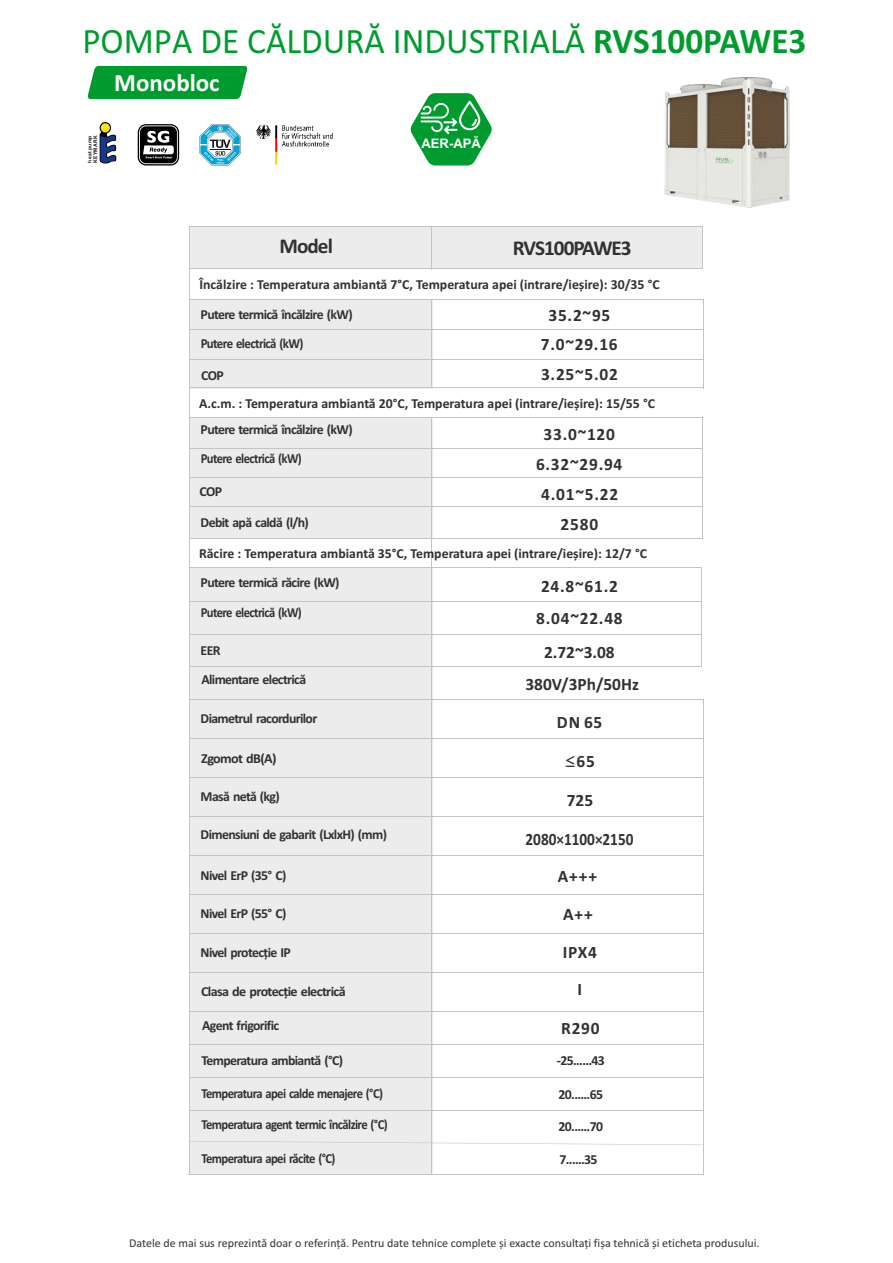
<style>
.page{position:relative;width:893px;height:1263px;background:#fff}
.page>*{position:absolute;margin:0;border:0;box-sizing:border-box;transform-origin:0 0}
.t1{font:36px "Calibri";color:#009b2f}
.t2{font:700 24.9px "Calibri";color:#fff}
.t3{font:700 21.15px "Calibri";letter-spacing:-.045em;color:#313130}
.t4{font:700 17.4px/29.4px "Calibri";letter-spacing:.045em;color:#313130;text-align:center}
.t5{font:700 17.4px "Calibri";color:#313130;scale:.88 1}
.t6{font:700 17.4px "Calibri";color:#313130}
.t7{font:700 13.8px/29.2px "Calibri";letter-spacing:-.045em;color:#313130}
.t8{font:700 13.8px "Calibri";color:#313130}
.t9{font:700 13.8px "Calibri";letter-spacing:-.045em;color:#313130;scale:.92 1}
.t10{font:700 13.05px "Arial";color:#fff}
.t11{font:12px "Calibri";color:#313130}
.t12{font:700 5.1px/5.7px "Arial";letter-spacing:.055em;color:#151616}
.s1{font-weight:700}
.s2{font-family:"Microsoft Ya Hei";font-weight:400}
</style>
<div class="page">
<div style="left:87px;top:66px;width:161px;height:33px;background:#009b2f"></div>
<svg style="left:138px;top:124px;width:41px;height:42px"></svg>
<svg style="left:139px;top:125px;width:39px;height:39px"></svg>
<svg style="left:100px;top:122px;width:16px;height:42px"></svg>
<img style="left:256px;top:124px;width:77px;height:41px">
<svg style="left:199px;top:124px;width:42px;height:42px"></svg>
<svg style="left:410px;top:93px;width:82px;height:73px"></svg>
<img style="left:664px;top:77px;width:126px;height:131px">
<div style="left:190px;top:567px;width:243px;height:607px;background:#ececec"></div>
<hr style="left:189px;top:1044px;width:515px;height:1px;background:#c4c4c5">
<hr style="left:189px;top:1011px;width:514px;height:1px;background:#c4c4c5">
<hr style="left:189px;top:1077px;width:514px;height:1px;background:#c4c4c5">
<hr style="left:189px;top:1109px;width:514px;height:1px;background:#c4c4c5">
<hr style="left:189px;top:972px;width:515px;height:1px;background:#c4c4c5">
<hr style="left:189px;top:1174px;width:514px;height:1px;background:#c4c4c5">
<svg style="left:190px;top:1141px;width:513px;height:4px"></svg>
<div style="left:189px;top:299px;width:243px;height:89px;background:#ececec"></div>
<div style="left:189px;top:226px;width:514px;height:43px;background:#ececec"></div>
<hr style="left:431px;top:299px;width:1px;height:89px;background:#c4c4c5">
<hr style="left:431px;top:227px;width:1px;height:42px;background:#c4c4c5">
<hr style="left:189px;top:299px;width:515px;height:1px;background:#c4c4c5">
<hr style="left:190px;top:359px;width:513px;height:1px;background:#c4c4c5">
<hr style="left:190px;top:329px;width:513px;height:1px;background:#c4c4c5">
<hr style="left:703px;top:300px;width:1px;height:88px;background:#c4c4c5">
<hr style="left:189px;top:268px;width:514px;height:1px;background:#c4c4c5">
<div style="left:189px;top:418px;width:243px;height:120px;background:#ececec"></div>
<hr style="left:189px;top:387px;width:514px;height:1px;background:#c4c4c5">
<hr style="left:189px;top:448px;width:514px;height:1px;background:#c4c4c5">
<hr style="left:189px;top:477px;width:513px;height:1px;background:#c4c4c5">
<hr style="left:431px;top:418px;width:1px;height:120px;background:#c4c4c5">
<hr style="left:189px;top:417px;width:513px;height:1px;background:#c4c4c5">
<hr style="left:702px;top:417px;width:1px;height:121px;background:#c4c4c5">
<hr style="left:189px;top:538px;width:513px;height:1px;background:#c4c4c5">
<hr style="left:189px;top:567px;width:513px;height:1px;background:#c4c4c5">
<hr style="left:189px;top:601px;width:513px;height:1px;background:#c4c4c5">
<hr style="left:189px;top:634px;width:513px;height:1px;background:#c4c4c5">
<hr style="left:431px;top:510px;width:1px;height:664px;background:#c4c4c5">
<hr style="left:701px;top:568px;width:1px;height:98px;background:#c4c4c5">
<hr style="left:189px;top:666px;width:513px;height:1px;background:#c4c4c5">
<hr style="left:189px;top:699px;width:515px;height:1px;background:#c4c4c5">
<hr style="left:189px;top:226px;width:1px;height:948px;background:#c4c4c5">
<hr style="left:189px;top:506px;width:513px;height:1px;background:#c4c4c5">
<hr style="left:189px;top:777px;width:514px;height:1px;background:#c4c4c5">
<hr style="left:189px;top:816px;width:515px;height:1px;background:#c4c4c5">
<hr style="left:189px;top:855px;width:514px;height:1px;background:#c4c4c5">
<hr style="left:189px;top:894px;width:515px;height:1px;background:#c4c4c5">
<hr style="left:189px;top:933px;width:515px;height:1px;background:#c4c4c5">
<hr style="left:702px;top:226px;width:1px;height:43px;background:#c4c4c5">
<hr style="left:189px;top:226px;width:514px;height:1px;background:#c4c4c5">
<hr style="left:703px;top:700px;width:1px;height:475px;background:#c4c4c5">
<hr style="left:189px;top:738px;width:515px;height:1px;background:#c4c4c5">
<h1 class="t1" style="left:82px;top:26px;width:726px">POMPA DE CĂLDURĂ INDUSTRIALĂ <span class="s1">RVS100PAWE3</span></h1>
<h2 class="t2" style="left:114px;top:72px;width:107px">Monobloc</h2>
<p class="t12" style="left:87px;top:163px;width:29px;rotate:-90deg">heat pump<br>KEYMARK</p>
<p class="t10" style="left:421px;top:139px;width:61px">AER-APĂ</p>
<h3 class="t3" style="left:280px;top:237px;width:55px">Model</h3>
<h3 class="t3" style="left:513px;top:239px;width:120px">RVS100PAWE3</h3>
<p class="t8" style="left:200px;top:279px;width:462px">Încălzire : Temperatura ambiantă 7°C, Temperatura apei (intrare/ieșire): 30/35 °C</p>
<p class="t7" style="left:201px;top:301px;width:154px">Putere termică încălzire (kW)<br>Putere electrică (kW)</p>
<p class="t7" style="left:201px;top:361px;width:24px">COP</p>
<p class="t4" style="left:541px;top:302px;width:79px">35.2~95<br>7.0~29.16<br>3.25~5.02</p>
<p class="t8" style="left:199px;top:397px;width:457px">A.c.m. : Temperatura ambiantă 20°C, Temperatura apei (intrare/ieșire): 15/55 °C</p>
<p class="t7" style="left:201px;top:415px;width:154px;line-height:29.7px">Putere termică încălzire (kW)<br>Putere electrică (kW)</p>
<p class="t7" style="left:199px;top:478px;width:24px">COP</p>
<p class="t7" style="left:201px;top:508px;width:110px">Debit apă caldă (l/h)</p>
<p class="t4" style="left:536px;top:420px;width:88px;line-height:30.2px">33.0~120<br>6.32~29.94<br>4.01~5.22</p>
<p class="t4" style="left:561px;top:511px;width:39px">2580</p>
<p class="t8" style="left:199px;top:548px;width:450px">Răcire : Temperatura ambiantă 35°C, Temperatura apei (intrare/ieșire): 12/7 °C</p>
<p class="t7" style="left:201px;top:568px;width:140px;line-height:30px">Putere termică răcire (kW)<br>Putere electrică (kW)</p>
<p class="t7" style="left:201px;top:637px;width:21px">EER</p>
<p class="t4" style="left:536px;top:570px;width:88px;line-height:33.3px">24.8~61.2<br>8.04~22.48<br>2.72~3.08</p>
<p class="t7" style="left:201px;top:666px;width:106px">Alimentare electrică</p>
<p class="t6" style="left:525px;top:677px;width:115px">380V/3Ph/50Hz</p>
<p class="t7" style="left:201px;top:705px;width:118px">Diametrul racordurilor</p>
<p class="t4" style="left:557px;top:709px;width:47px">DN 65</p>
<p class="t7" style="left:201px;top:745px;width:77px">Zgomot dB(A)</p>
<p class="t4" style="left:564px;top:748px;width:33px"><span class="s2">≤</span>65</p>
<p class="t7" style="left:201px;top:783px;width:81px">Masă netă (kg)</p>
<p class="t7" style="left:201px;top:821px;width:188px">Dimensiuni de gabarit (LxlxH) (mm)</p>
<p class="t4" style="left:567px;top:787px;width:28px">725</p>
<p class="t5" style="left:526px;top:831px;width:124px">2080×1100×2150</p>
<p class="t7" style="left:201px;top:862px;width:87px">Nivel ErP (35° C)</p>
<p class="t7" style="left:201px;top:900px;width:87px">Nivel ErP (55° C)</p>
<p class="t4" style="left:558px;top:859px;width:41px;line-height:37.2px">A+++<br>A++</p>
<p class="t7" style="left:201px;top:938px;width:92px">Nivel protecție IP</p>
<p class="t4" style="left:563px;top:939px;width:36px">IPX4</p>
<p class="t7" style="left:201px;top:977px;width:146px">Clasa de protecție electrică</p>
<p class="t4" style="left:577px;top:976px;width:6px">I</p>
<p class="t7" style="left:202px;top:1012px;width:78px">Agent frigorific</p>
<p class="t7" style="left:201px;top:1046px;width:143px">Temperatura ambiantă (°C)</p>
<p class="t9" style="left:202px;top:1088px;width:199px">Temperatura apei calde menajere (°C)</p>
<p class="t9" style="left:202px;top:1118px;width:204px">Temperatura agent termic încălzire (°C)</p>
<p class="t9" style="left:202px;top:1153px;width:147px">Temperatura apei răcite (°C)</p>
<p class="t4" style="left:561px;top:1015px;width:40px">R290</p>
<p class="t7" style="left:557px;top:1047px;width:50px">-25......43</p>
<p class="t7" style="left:559px;top:1081px;width:46px">20......65</p>
<p class="t7" style="left:559px;top:1113px;width:46px">20......70</p>
<p class="t7" style="left:560px;top:1146px;width:40px">7......35</p>
<p class="t11" style="left:129px;top:1238px;width:632px">Datele de mai sus reprezintă doar o referință. Pentru date tehnice complete și exacte consultați fișa tehnică și eticheta produsului.</p>
</div>
